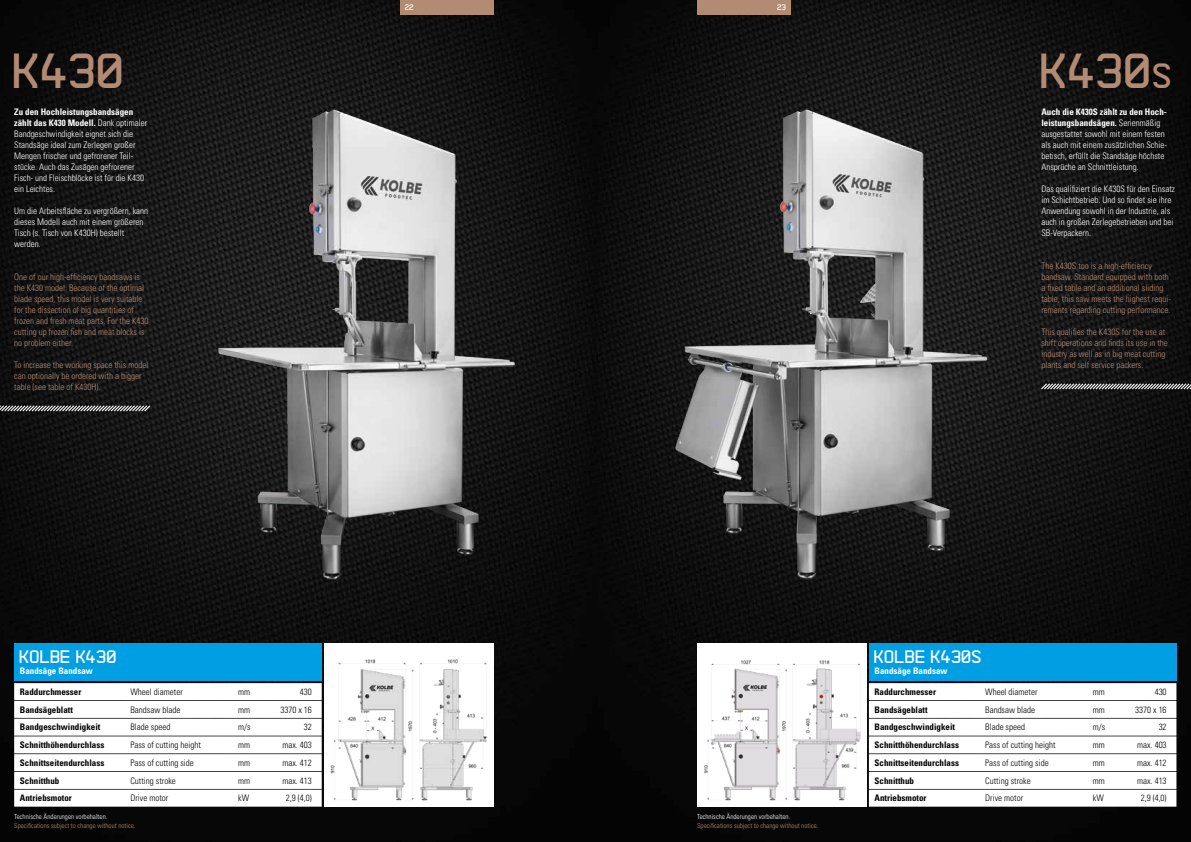
<style>
.page{position:relative;width:1191px;height:842px;background:#fff}
.page>*{position:absolute;margin:0;border:0;box-sizing:border-box;transform-origin:0 0}
.t1{font:49px "NB55 MS";color:#b38b73}
.t2{font:18px "NB55 MS";color:#fff}
.t3{font:300 condensed 9px/11px "Univers";color:#fff}
.t4{font:300 condensed 9px/11px "Univers";color:#b38b73}
.t5{font:300 condensed 9px "Univers";color:#000}
.t6{font:700 condensed 9px "Univers";color:#000}
.t7{font:700 condensed 9px "Univers";color:#fff}
.t8{font:8px "NB55 MS";color:#fff}
.t9{font:300 condensed 7px "Univers";color:#b38b73}
.t10{font:300 condensed 7px "Univers";color:#fff}
.s1{font-size:35px}
.s2{font-weight:700}
</style>
<div class="page">
<img style="left:0;top:0;width:1191px;height:842px">
<div style="left:14px;top:643px;width:308px;height:37px;background:#009ee3"></div>
<div style="left:869px;top:643px;width:307px;height:37px;background:#009ee3"></div>
<img style="left:666px;top:84px;width:326px;height:519px">
<img style="left:210px;top:102px;width:315px;height:486px">
<div style="left:14px;top:683px;width:308px;height:17px;background:#fff"></div>
<div style="left:14px;top:701px;width:308px;height:17px;background:#fff"></div>
<div style="left:14px;top:719px;width:308px;height:17px;background:#fff"></div>
<div style="left:14px;top:736px;width:308px;height:17px;background:#fff"></div>
<div style="left:14px;top:754px;width:308px;height:17px;background:#fff"></div>
<div style="left:14px;top:772px;width:308px;height:17px;background:#fff"></div>
<div style="left:14px;top:790px;width:308px;height:17px;background:#fff"></div>
<div style="left:869px;top:683px;width:307px;height:17px;background:#fff"></div>
<div style="left:869px;top:701px;width:307px;height:17px;background:#fff"></div>
<div style="left:869px;top:719px;width:307px;height:17px;background:#fff"></div>
<div style="left:869px;top:736px;width:307px;height:17px;background:#fff"></div>
<div style="left:869px;top:754px;width:307px;height:17px;background:#fff"></div>
<div style="left:869px;top:772px;width:307px;height:17px;background:#fff"></div>
<div style="left:869px;top:790px;width:307px;height:17px;background:#fff"></div>
<div style="left:400px;top:0;width:94px;height:14px;background:#b38b73"></div>
<img style="left:325px;top:643px;width:169px;height:163px">
<img style="left:697px;top:643px;width:169px;height:163px">
<svg style="left:0;top:404px;width:151px;height:9px"></svg>
<svg style="left:1039px;top:382px;width:152px;height:9px"></svg>
<div style="left:697px;top:0;width:93px;height:14px;background:#b38b73"></div>
<p class="t8" style="left:405px;top:2px;width:11px">22</p>
<p class="t8" style="left:777px;top:2px;width:11px">23</p>
<h1 class="t1" style="left:14px;top:41px;width:113px">K430</h1>
<h1 class="t1" style="left:1041px;top:41px;width:133px">K430<span class="s1">S</span></h1>
<p class="t3" style="left:1041px;top:106px;width:127px"><span class="s2">Auch die K430S zählt zu den Hoch&shy;leistungsbandsägen.</span> Serienmäßig ausgestattet sowohl mit einem festen als auch mit einem zusätzlichen Schie&shy;betisch, erfüllt die Standsäge höchste Ansprüche an Schnittleistung.</p>
<p class="t3" style="left:1041px;top:183px;width:135px">Das qualifiziert die K430S für den Einsatz im Schichtbetrieb. Und so findet sie ihre Anwendung sowohl in der Industrie, als auch in großen Zerlegebetrieben und bei SB-Verpackern.</p>
<p class="t4" style="left:1041px;top:260px;width:131px">The K430S too is a high-efficiency bandsaw. Standard equipped with both a fixed table and an additional sliding table, this saw meets the highest requi&shy;rements regarding cutting performance.</p>
<p class="t4" style="left:1041px;top:326px;width:128px">This qualifies the K430S for the use at shift operations and finds its use in the industry as well as in big meat cutting plants and self service packers.</p>
<p class="t3" style="left:14px;top:106px;width:134px"><span class="s2">Zu den Hochleistungsbandsägen zählt das K430 Modell.</span> Dank optimaler Bandgeschwindigkeit eignet sich die Standsäge ideal zum Zerlegen großer Mengen frischer und gefrorener Teil&shy;stücke. Auch das Zusägen gefrorener Fisch- und Fleischblöcke ist für die K430 ein Leichtes.</p>
<p class="t3" style="left:14px;top:205px;width:135px">Um die Arbeitsfläche zu vergrößern, kann dieses Modell auch mit einem größeren<br>Tisch (s. Tisch von K430H) bestellt werden.</p>
<p class="t4" style="left:14px;top:271px;width:136px">One of our high-efficiency bandsaws is the K430 model. Because of the optimal blade speed, this model is very suitable for the dissection of big quantities of frozen and fresh meat parts. For the K430 cutting up frozen fish and meat blocks is no problem either.</p>
<p class="t4" style="left:14px;top:359px;width:136px">To increase the working space this model can optionally be ordered with a bigger table (see table of K430H).</p>
<h2 class="t2" style="left:20px;top:646px;width:99px">KOLBE K430</h2>
<p class="t7" style="left:20px;top:665px;width:74px">Bandsäge Bandsaw</p>
<h2 class="t2" style="left:874px;top:646px;width:109px">KOLBE K430S</h2>
<p class="t7" style="left:874px;top:665px;width:74px">Bandsäge Bandsaw</p>
<p class="t6" style="left:20px;top:686px;width:63px">Raddurchmesser</p>
<p class="t5" style="left:130px;top:686px;width:54px">Wheel diameter</p>
<p class="t5" style="left:238px;top:686px;width:14px">mm</p>
<p class="t5" style="left:300px;top:686px;width:13px">430</p>
<p class="t6" style="left:20px;top:704px;width:55px">Bandsägeblatt</p>
<p class="t5" style="left:130px;top:704px;width:51px">Bandsaw blade</p>
<p class="t5" style="left:238px;top:704px;width:14px">mm</p>
<p class="t5" style="left:280px;top:704px;width:33px">3370 x 16</p>
<p class="t6" style="left:20px;top:721px;width:82px">Bandgeschwindigkeit</p>
<p class="t5" style="left:130px;top:722px;width:41px">Blade speed</p>
<p class="t5" style="left:238px;top:722px;width:14px">m/s</p>
<p class="t5" style="left:304px;top:722px;width:9px">32</p>
<p class="t6" style="left:20px;top:739px;width:86px">Schnitthöhendurchlass</p>
<p class="t5" style="left:130px;top:739px;width:72px">Pass of cutting height</p>
<p class="t5" style="left:238px;top:739px;width:14px">mm</p>
<p class="t5" style="left:282px;top:739px;width:31px">max. 403</p>
<p class="t6" style="left:20px;top:757px;width:86px">Schnittseitendurchlass</p>
<p class="t5" style="left:130px;top:757px;width:65px">Pass of cutting side</p>
<p class="t5" style="left:238px;top:757px;width:14px">mm</p>
<p class="t5" style="left:282px;top:757px;width:31px">max. 412</p>
<p class="t6" style="left:20px;top:775px;width:41px">Schnitthub</p>
<p class="t5" style="left:130px;top:775px;width:47px">Cutting stroke</p>
<p class="t5" style="left:238px;top:775px;width:14px">mm</p>
<p class="t5" style="left:282px;top:775px;width:31px">max. 413</p>
<p class="t6" style="left:20px;top:792px;width:53px">Antriebsmotor</p>
<p class="t5" style="left:130px;top:793px;width:39px">Drive motor</p>
<p class="t5" style="left:238px;top:793px;width:12px">kW</p>
<p class="t5" style="left:286px;top:793px;width:27px">2,9 (4,0)</p>
<p class="t6" style="left:874px;top:686px;width:63px">Raddurchmesser</p>
<p class="t5" style="left:985px;top:686px;width:54px">Wheel diameter</p>
<p class="t5" style="left:1093px;top:686px;width:14px">mm</p>
<p class="t5" style="left:1154px;top:686px;width:13px">430</p>
<p class="t6" style="left:874px;top:704px;width:55px">Bandsägeblatt</p>
<p class="t5" style="left:985px;top:704px;width:51px">Bandsaw blade</p>
<p class="t5" style="left:1093px;top:704px;width:14px">mm</p>
<p class="t5" style="left:1135px;top:704px;width:33px">3370 x 16</p>
<p class="t6" style="left:874px;top:721px;width:82px">Bandgeschwindigkeit</p>
<p class="t5" style="left:985px;top:722px;width:41px">Blade speed</p>
<p class="t5" style="left:1093px;top:722px;width:14px">m/s</p>
<p class="t5" style="left:1158px;top:722px;width:9px">32</p>
<p class="t6" style="left:874px;top:739px;width:86px">Schnitthöhendurchlass</p>
<p class="t5" style="left:985px;top:739px;width:72px">Pass of cutting height</p>
<p class="t5" style="left:1093px;top:739px;width:14px">mm</p>
<p class="t5" style="left:1137px;top:739px;width:31px">max. 403</p>
<p class="t6" style="left:874px;top:757px;width:86px">Schnittseitendurchlass</p>
<p class="t5" style="left:985px;top:757px;width:65px">Pass of cutting side</p>
<p class="t5" style="left:1093px;top:757px;width:14px">mm</p>
<p class="t5" style="left:1137px;top:757px;width:31px">max. 412</p>
<p class="t6" style="left:874px;top:775px;width:41px">Schnitthub</p>
<p class="t5" style="left:985px;top:775px;width:47px">Cutting stroke</p>
<p class="t5" style="left:1093px;top:775px;width:14px">mm</p>
<p class="t5" style="left:1137px;top:775px;width:31px">max. 413</p>
<p class="t6" style="left:874px;top:792px;width:53px">Antriebsmotor</p>
<p class="t5" style="left:985px;top:793px;width:39px">Drive motor</p>
<p class="t5" style="left:1093px;top:793px;width:12px">kW</p>
<p class="t5" style="left:1140px;top:793px;width:27px">2,9 (4,0)</p>
<p class="t10" style="left:14px;top:812px;width:95px">Technische Änderungen vorbehalten.</p>
<p class="t9" style="left:14px;top:821px;width:123px">Specifications subject to change without notice.</p>
<p class="t10" style="left:697px;top:812px;width:95px">Technische Änderungen vorbehalten.</p>
<p class="t9" style="left:697px;top:821px;width:123px">Specifications subject to change without notice.</p>
</div>
